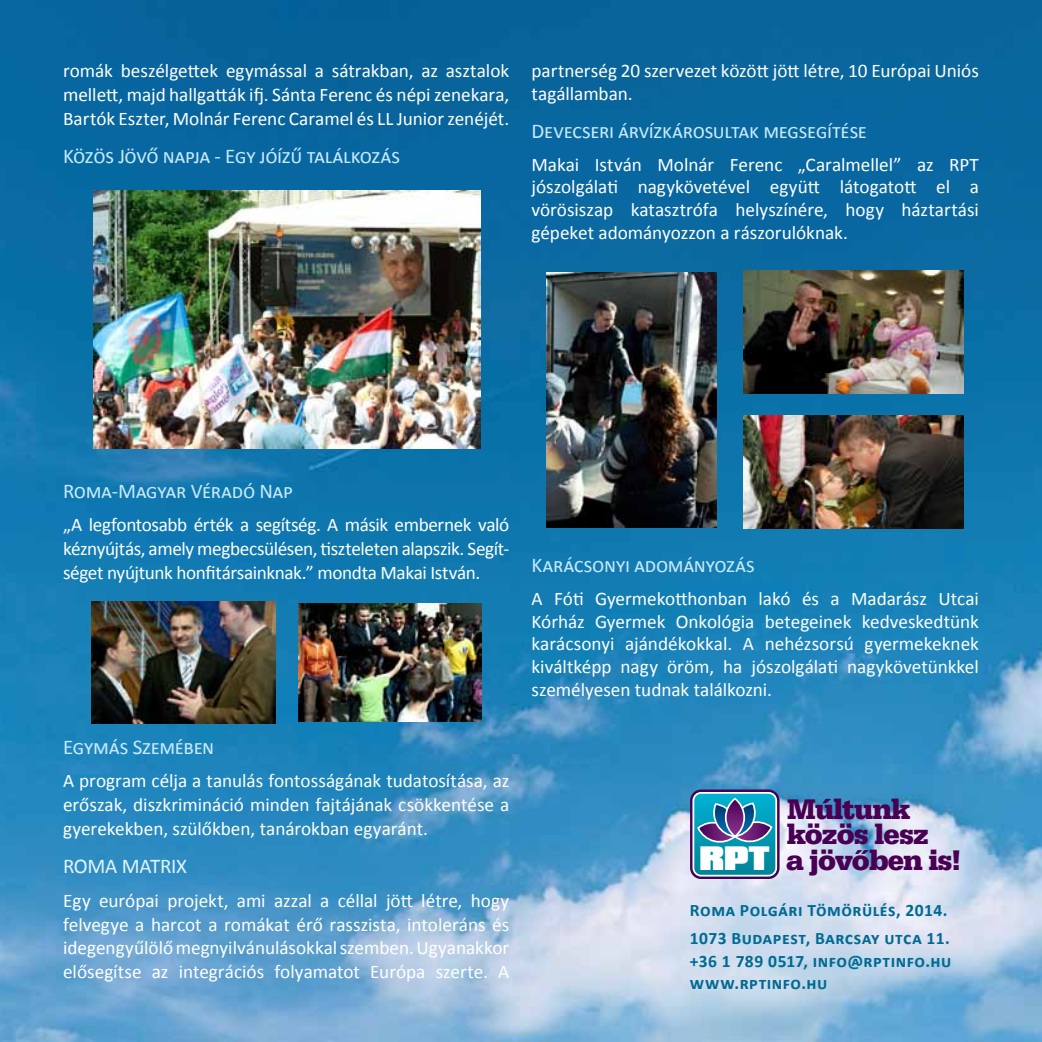
<style>
.page{position:relative;width:1042px;height:1042px;background:#fff}
.page>*{position:absolute;margin:0;border:0;box-sizing:border-box;transform-origin:0 0}
.t1{font:700 29.4px "Serifa TOT";letter-spacing:-.03em;color:#490053}
.t2{font:21px "Calibri";letter-spacing:-.015em;color:#c7eafb}
.t3{font:21px "Calibri";letter-spacing:-.015em;color:#e1f4fd}
.t4{font:19.25px/23.6px "Calibri";letter-spacing:-.005em;color:#fff;text-align:justify}
.t5{font:700 17.5px/27.7px "Calibri";letter-spacing:.03em;color:#006a93}
.s1{font-family:"Compacta POT Blac";font-weight:400;font-size:35.35px;color:#fff}
</style>
<div class="page">
<img style="left:0;top:0;width:1041px;height:1042px">
<hr style="left:1041px;top:0;width:1px;height:1042px;background:#4d4d4f">
<svg style="left:690px;top:789px;width:89px;height:90px;background:#3682a8"></svg>
<div style="left:725px;top:798px;width:20px;height:39px;border:2px solid #fff;border-radius:50%"></div>
<img style="left:93px;top:190px;width:387px;height:258px">
<img style="left:546px;top:272px;width:170px;height:256px">
<img style="left:743px;top:270px;width:220px;height:124px">
<img style="left:743px;top:416px;width:220px;height:113px">
<img style="left:92px;top:601px;width:183px;height:122px">
<img style="left:298px;top:603px;width:184px;height:118px">
<p class="t4" style="left:63px;top:59px;width:448px">romák beszélgettek egymással a sátrakban, az asztalok mellett, majd hallgatták ifj. Sánta Ferenc és népi zenekara, Bartók Eszter, Molnár Ferenc Caramel és LL Junior zenéjét.</p>
<p class="t2" style="left:63px;top:143px;width:339px">Közös Jövő napja - Egy jóízű találkozás</p>
<p class="t4" style="left:531px;top:60px;width:449px;line-height:22.8px">partnerség 20 szervezet között jött létre, 10 Európai Uniós tagállamban.</p>
<p class="t2" style="left:531px;top:118px;width:337px">Devecseri árvízkárosultak megsegítése</p>
<p class="t4" style="left:531px;top:153px;width:449px;line-height:22.8px">Makai István Molnár Ferenc „Caralmellel” az RPT jószolgálati nagykövetével együtt látogatott el a vörösiszap katasztrófa helyszínére, hogy háztartási gépeket adományozzon a rászorulóknak.</p>
<p class="t2" style="left:63px;top:477px;width:232px">Roma-Magyar Véradó Nap</p>
<p class="t4" style="left:63px;top:513px;width:448px">„A legfontosabb érték a segítség. A másik embernek való kéznyújtás, amely megbecsülésen, tiszteleten alapszik. Segít&shy;séget nyújtunk honfitársainknak.” mondta Makai István.</p>
<p class="t2" style="left:63px;top:733px;width:153px">Egymás Szemében</p>
<p class="t4" style="left:63px;top:769px;width:448px">A program célja a tanulás fontosságának tudatosítása, az erőszak, diszkrimináció minden fajtájának csökkentése a gyerekekben, szülőkben, tanárokban egyaránt.</p>
<p class="t3" style="left:63px;top:853px;width:125px">ROMA MATRIX</p>
<p class="t4" style="left:63px;top:889px;width:448px">Egy európai projekt, ami azzal a céllal jött létre, hogy felvegye a harcot a romákat érő rasszista, intoleráns és idegengyűlölő megnyilvánulásokkal szemben. Ugyanakkor elősegítse az integrációs folyamatot Európa szerte. A</p>
<p class="t2" style="left:531px;top:552px;width:225px">Karácsonyi adományozás</p>
<p class="t4" style="left:531px;top:587px;width:449px;line-height:22.8px">A Fóti Gyermekotthonban lakó és a Madarász Utcai Kórház Gyermek Onkológia betegeinek kedveskedtünk karácsonyi ajándékokkal. A nehézsorsú gyermekeknek kiváltképp nagy öröm, ha jószolgálati nagykövetünkkel személyesen tudnak találkozni.</p>
<h1 class="t1" style="left:787px;top:791px;width:125px">Múltunk</h1>
<h1 class="t1" style="left:787px;top:816px;width:144px">közös lesz</h1>
<h1 class="t1" style="left:700px;top:843px;width:263px"><span class="s1">RPT</span> a jövőben is!</h1>
<p class="t5" style="left:690px;top:896px;width:261px">Roma Polgári Tömörülés, 2014.<br>1073 Budapest, Barcsay utca 11.</p>
<p class="t5" style="left:690px;top:949px;width:263px;line-height:22.8px">+36 1 789 0517, info@rptinfo.hu www.rptinfo.hu</p>
</div>
